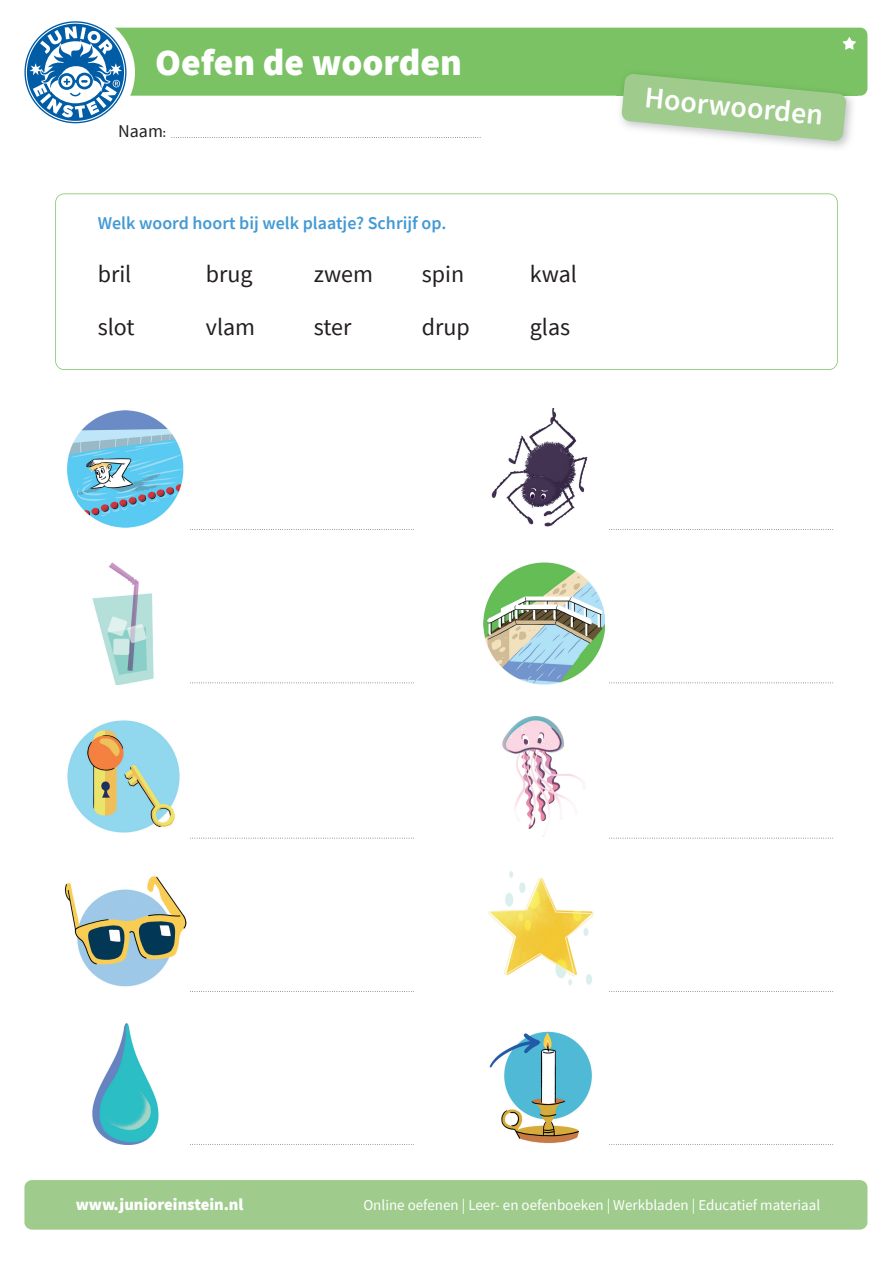
<style>
.page{position:relative;width:893px;height:1263px;background:#fff}
.page>*{position:absolute;margin:0;border:0;box-sizing:border-box;transform-origin:0 0}
.t1{font:900 37.5px "Source Sans Pro";color:#fff}
.t2{font:600 30px "Source Sans Pro";color:#fff}
.t3{font:24px "Source Sans Pro";color:#231f20}
.t4{font:600 18px "Source Sans Pro";color:#449ad4}
.t5{font:18px "Source Sans Pro";color:#231f20}
.t6{font:900 16.5px "Source Sans Pro";color:#fff}
.t7{font:15px "Source Sans Pro";color:#fff}
.s1{font-family:"JE blokletters basis Regular"}
</style>
<div class="page">
<div style="left:24px;top:1180px;width:843px;height:50px;background:#9fcb8c;border-radius:8px"></div>
<div style="left:106px;top:28px;width:761px;height:68px;background:#7ac263;border-radius:7px"></div>
<div style="left:16px;top:13px;width:119px;height:119px;background:#fff;border-radius:50%"></div>
<svg style="left:24px;top:21px;width:102px;height:102px"></svg>
<svg style="left:621px;top:74px;width:225px;height:67px"></svg>
<svg style="left:171px;top:137px;width:309px;height:1px"></svg>
<svg style="left:55px;top:193px;width:783px;height:177px"></svg>
<img style="left:67px;top:410px;width:117px;height:118px">
<img style="left:491px;top:408px;width:97px;height:119px">
<img style="left:502px;top:716px;width:84px;height:121px">
<img style="left:483px;top:562px;width:122px;height:122px">
<img style="left:65px;top:876px;width:121px;height:111px">
<img style="left:488px;top:871px;width:106px;height:115px">
<img style="left:92px;top:1023px;width:67px;height:122px">
<img style="left:489px;top:1031px;width:103px;height:113px">
<svg style="left:190px;top:529px;width:224px;height:1px"></svg>
<svg style="left:609px;top:529px;width:224px;height:1px"></svg>
<svg style="left:190px;top:838px;width:224px;height:1px"></svg>
<svg style="left:609px;top:838px;width:224px;height:1px"></svg>
<svg style="left:190px;top:682px;width:224px;height:1px"></svg>
<svg style="left:609px;top:682px;width:224px;height:1px"></svg>
<svg style="left:190px;top:991px;width:224px;height:1px"></svg>
<svg style="left:609px;top:991px;width:224px;height:1px"></svg>
<svg style="left:190px;top:1144px;width:224px;height:1px"></svg>
<svg style="left:609px;top:1144px;width:224px;height:1px"></svg>
<img style="left:92px;top:562px;width:62px;height:123px">
<img style="left:67px;top:720px;width:113px;height:113px">
<svg style="left:843px;top:37px;width:13px;height:13px"></svg>
<h1 class="t1" style="left:155px;top:37px;width:308px">Oefen de woorden</h1>
<p class="t5" style="left:118px;top:120px;width:49px">Naam<span class="s1">:</span></p>
<p class="t4" style="left:98px;top:211px;width:350px">Welk woord hoort bij welk plaatje? Schrijf op.</p>
<h3 class="t3" style="left:98px;top:258px;width:35px">bril</h3>
<h3 class="t3" style="left:206px;top:258px;width:48px">brug</h3>
<h3 class="t3" style="left:314px;top:258px;width:61px">zwem</h3>
<h3 class="t3" style="left:422px;top:258px;width:44px">spin</h3>
<h3 class="t3" style="left:530px;top:258px;width:49px">kwal</h3>
<h3 class="t3" style="left:98px;top:312px;width:38px">slot</h3>
<h3 class="t3" style="left:206px;top:312px;width:51px">vlam</h3>
<h3 class="t3" style="left:314px;top:312px;width:39px">ster</h3>
<h3 class="t3" style="left:422px;top:312px;width:50px">drup</h3>
<h3 class="t3" style="left:530px;top:312px;width:42px">glas</h3>
<h2 class="t2" style="left:646px;top:79px;width:181px;rotate:5deg">Hoorwoorden</h2>
<p class="t6" style="left:76px;top:1193px;width:169px">www.junioreinstein.nl</p>
<p class="t7" style="left:363px;top:1196px;width:458px">Online oefenen | Leer- en oefenboeken | Werkbladen | Educatief materiaal</p>
</div>
